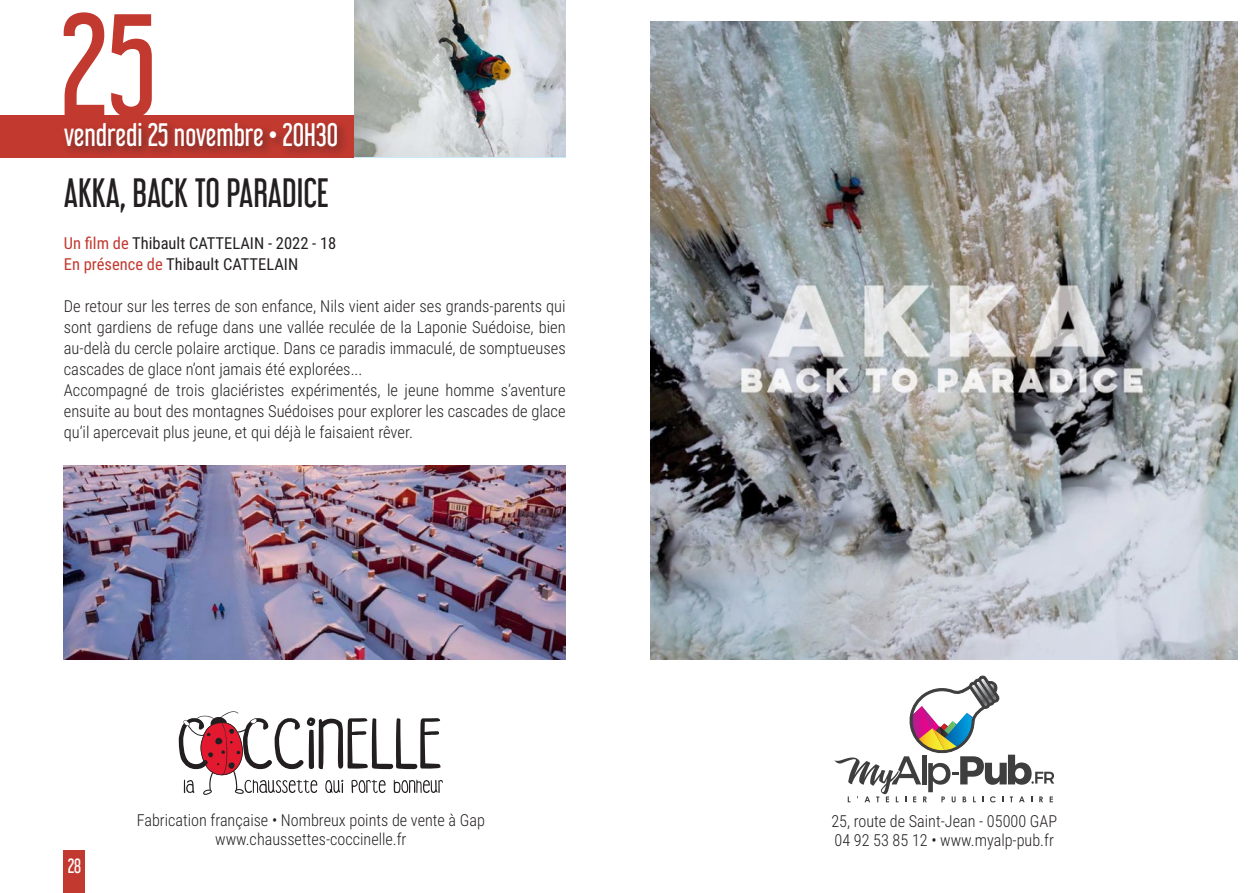
<style>
.page{position:relative;width:1259px;height:893px;background:#fff}
.page>*{position:absolute;margin:0;border:0;box-sizing:border-box;transform-origin:0 0}
.t1{font:130.5px "Libel Suit Rg";color:#c2392f}
.t2{font:36px "Libel Suit Rg";color:#231f20}
.t3{font:28.5px "Libel Suit Rg";color:#fff}
.t4{font:18px "Libel Suit Rg";color:#fff}
.texte_courant{font:300 16.5px/21px "Roboto Condensed";color:#231f20;text-align:justify}
.texte_courant-2{font:16.5px "Roboto Condensed";color:#231f20}
.s1{color:#c2392f}
</style>
<div class="page">
<div style="left:0;top:115px;width:354px;height:42px;background:#c2392f"></div>
<div style="left:61px;top:119px;width:288px;height:39px;background:#231f20;opacity:.5"></div>
<img style="left:651px;top:21px;width:586px;height:638px">
<div style="left:64px;top:850px;width:21px;height:43px;background:#c2392f"></div>
<img style="left:354px;top:0;width:212px;height:157px">
<img style="left:64px;top:466px;width:502px;height:193px">
<svg style="left:179px;top:711px;width:264px;height:84px"></svg>
<svg style="left:834px;top:675px;width:220px;height:127px"></svg>
<p class="t1" style="left:60px;top:-41px;width:98px">25</p>
<p class="t3" style="left:64px;top:111px;width:276px">vendredi 25 novembre • 20H30</p>
<p class="t2" style="left:64px;top:164px;width:267px">AKKA, BACK TO PARADICE</p>
<p class="texte_courant-2" style="left:64px;top:232px;width:274px"><span class="s1">Un film de</span> Thibault CATTELAIN - 2022 - 18</p>
<p class="texte_courant-2" style="left:64px;top:253px;width:236px"><span class="s1">En présence de</span> Thibault CATTELAIN</p>
<p class="texte_courant" style="left:64px;top:295px;width:503px">De retour sur les terres de son enfance, Nils vient aider ses grands-parents qui sont gardiens de refuge dans une vallée reculée de la Laponie Suédoise, bien au-delà du cercle polaire arctique. Dans ce paradis immaculé, de somptueuses cascades de glace n’ont jamais été explorées...</p>
<p class="texte_courant" style="left:64px;top:379px;width:503px">Accompagné de trois glaciéristes expérimentés, le jeune homme s’aventure ensuite au bout des montagnes Suédoises pour explorer les cascades de glace qu’il apercevait plus jeune, et qui déjà le faisaient rêver.</p>
<p class="t3" style="left:64px;top:111px;width:267px">mercredi 20 novembre • 18h0</p>
<p class="t4" style="left:68px;top:851px;width:15px">28</p>
<p class="texte_courant" style="left:137px;top:809px;width:350px">Fabrication française • Nombreux points de vente à Gap</p>
<p class="texte_courant" style="left:215px;top:828px;width:193px">www.chaussettes-coccinelle.fr</p>
<p class="texte_courant" style="left:831px;top:810px;width:227px">25, route de Saint-Jean - 05000 GAP</p>
<p class="texte_courant" style="left:834px;top:829px;width:221px">04 92 53 85 12 • www.myalp-pub.fr</p>
</div>
